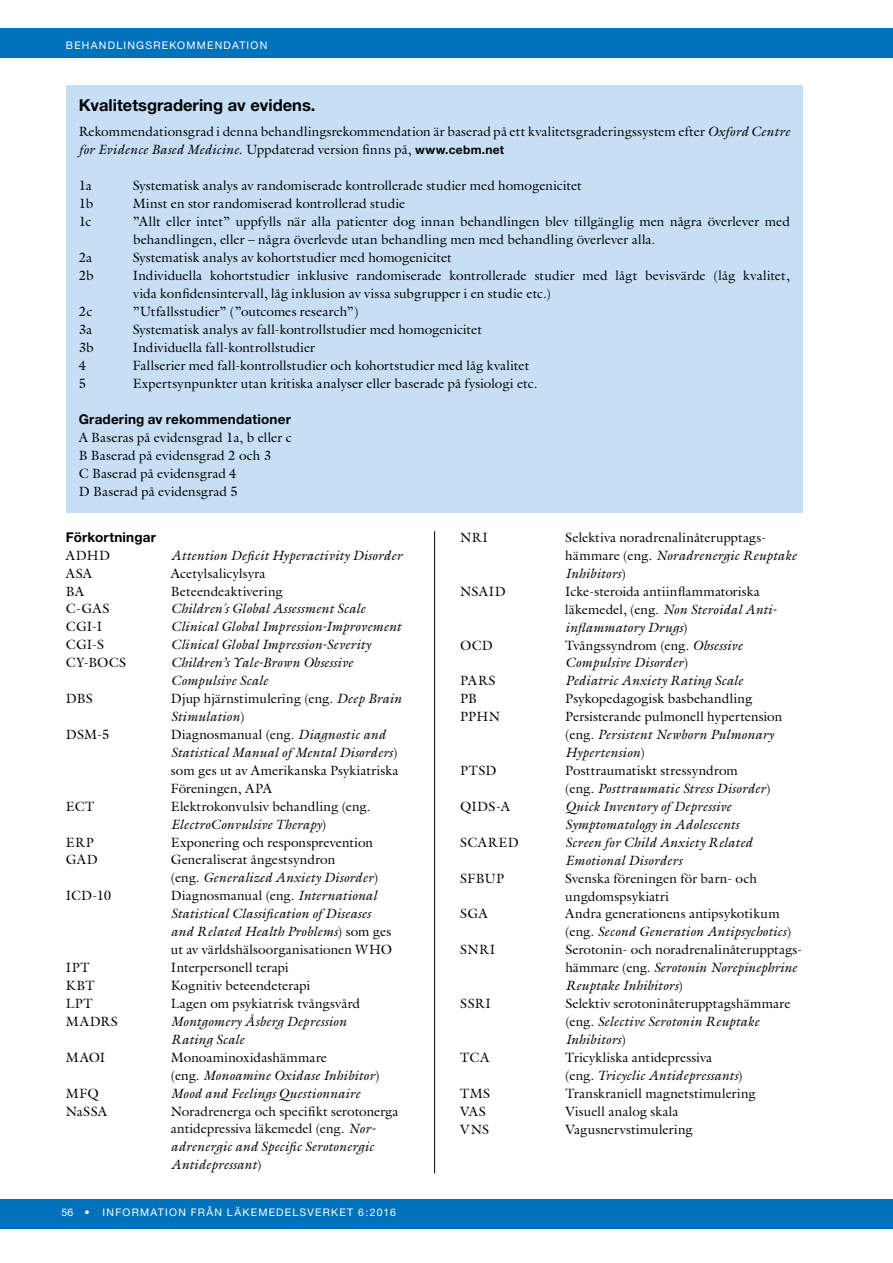
<style>
.page{position:relative;width:893px;height:1263px;background:#fff}
.page>*{position:absolute;margin:0;border:0;box-sizing:border-box;transform-origin:0 0}
.t1{font:700 16.5px "Helvetica Neue";color:#000}
.t2{font:13.5px/18px "Galliard LT";letter-spacing:.005em;color:#000}
.t3{font:italic 13.5px/18px "Galliard LT";letter-spacing:.01em;color:#000}
.t4{font:700 13.5px "Helvetica Neue";letter-spacing:.015em;color:#000}
.t5{font:10.5px "Helvetica Neue";letter-spacing:.115em;color:#fff}
.s1{font-style:italic}
.s2{font-family:"Helvetica Neue";font-weight:700;font-size:12px}
.s3{font-style:normal}
</style>
<div class="page">
<div style="left:0;top:1199px;width:893px;height:30px;background:#0072bc"></div>
<div style="left:0;top:28px;width:893px;height:30px;background:#0072bc"></div>
<div style="left:66px;top:85px;width:737px;height:428px;background:#c7dff4"></div>
<hr style="left:434px;top:531px;width:1px;height:642px;background:#000">
<p class="t5" style="left:66px;top:39px;width:203px">BEHANDLINGSREKOMMENDATION</p>
<p class="t1" style="left:79px;top:95px;width:238px">Kvalitetsgradering av evidens.</p>
<p class="t2" style="left:79px;top:123px;width:713px">Rekommendationsgrad i denna behandlingsrekommendation är baserad på ett kvalitetsgraderingssystem efter <span class="s1">Oxford Centre for Evidence Based Medicine</span>. Uppdaterad version finns på, <span class="s2">www.cebm.net</span></p>
<p class="t2" style="left:79px;top:177px;width:15px">1a</p>
<p class="t2" style="left:133px;top:177px;width:451px">Systematisk analys av randomiserade kontrollerade studier med homogenicitet</p>
<p class="t2" style="left:79px;top:195px;width:16px">1b</p>
<p class="t2" style="left:133px;top:195px;width:274px">Minst en stor randomiserad kontrollerad studie</p>
<p class="t2" style="left:79px;top:213px;width:14px">1c</p>
<p class="t2" style="left:133px;top:213px;width:659px">”Allt eller intet” uppfylls när alla patienter dog innan behandlingen blev tillgänglig men några överlever med behandlingen, eller – några överlevde utan behandling men med behandling överlever alla.</p>
<p class="t2" style="left:79px;top:249px;width:15px">2a</p>
<p class="t2" style="left:133px;top:249px;width:321px">Systematisk analys av kohortstudier med homogenicitet</p>
<p class="t2" style="left:79px;top:267px;width:16px">2b</p>
<p class="t2" style="left:133px;top:267px;width:659px">Individuella kohortstudier inklusive randomiserade kontrollerade studier med lågt bevisvärde (låg kvalitet, vida konfidensintervall, låg inklusion av vissa subgrupper i en studie etc.)</p>
<p class="t2" style="left:79px;top:303px;width:15px">2c</p>
<p class="t2" style="left:133px;top:303px;width:228px">”Utfallsstudier” (”outcomes research”)</p>
<p class="t2" style="left:79px;top:321px;width:15px">3a</p>
<p class="t2" style="left:133px;top:321px;width:351px">Systematisk analys av fall-kontrollstudier med homogenicitet</p>
<p class="t2" style="left:79px;top:339px;width:16px">3b</p>
<p class="t2" style="left:133px;top:339px;width:184px">Individuella fall-kontrollstudier</p>
<p class="t2" style="left:79px;top:357px;width:9px">4</p>
<p class="t2" style="left:133px;top:357px;width:398px">Fallserier med fall-kontrollstudier och kohortstudier med låg kvalitet</p>
<p class="t2" style="left:79px;top:375px;width:9px">5</p>
<p class="t2" style="left:133px;top:375px;width:406px">Expertsynpunkter utan kritiska analyser eller baserade på fysiologi etc.</p>
<p class="t4" style="left:79px;top:411px;width:214px">Gradering av rekommendationer</p>
<p class="t2" style="left:79px;top:429px;width:215px">A Baseras på evidensgrad 1a, b eller c<br>B Baserad på evidensgrad 2 och 3<br>C Baserad på evidensgrad 4<br>D Baserad på evidensgrad 5</p>
<p class="t4" style="left:66px;top:529px;width:92px">Förkortningar</p>
<p class="t2" style="left:66px;top:546px;width:46px">ADHD</p>
<p class="t3" style="left:171px;top:546px;width:233px">Attention Deficit Hyperactivity Disorder</p>
<p class="t2" style="left:66px;top:564px;width:28px">ASA</p>
<p class="t2" style="left:171px;top:564px;width:96px">Acetylsalicylsyra</p>
<p class="t2" style="left:66px;top:582px;width:20px">BA</p>
<p class="t2" style="left:171px;top:582px;width:113px">Beteendeaktivering</p>
<p class="t2" style="left:66px;top:600px;width:45px">C-GAS</p>
<p class="t3" style="left:171px;top:600px;width:196px">Children´s Global Assessment Scale</p>
<p class="t2" style="left:66px;top:618px;width:38px">CGI-I</p>
<p class="t3" style="left:171px;top:618px;width:232px">Clinical Global Impression-Improvement</p>
<p class="t2" style="left:66px;top:635px;width:40px">CGI-S</p>
<p class="t3" style="left:171px;top:636px;width:201px">Clinical Global Impression-Severity</p>
<p class="t2" style="left:66px;top:653px;width:62px">CY-BOCS</p>
<p class="t3" style="left:171px;top:653px;width:184px">Children’s Yale-Brown Obsessive<br>Compulsive Scale</p>
<p class="t2" style="left:66px;top:689px;width:29px">DBS</p>
<p class="t2" style="left:171px;top:689px;width:232px">Djup hjärnstimulering (eng. <span class="s1">Deep Brain<br>Stimulation</span>)</p>
<p class="t2" style="left:66px;top:725px;width:45px">DSM-5</p>
<p class="t2" style="left:171px;top:725px;width:229px">Diagnosmanual (eng. <span class="s1">Diagnostic and Statistical Manual of Mental Disorders</span>) som ges ut av Amerikanska Psykiatriska Föreningen, APA</p>
<p class="t2" style="left:66px;top:797px;width:30px">ECT</p>
<p class="t2" style="left:171px;top:797px;width:201px">Elektrokonvulsiv behandling (eng.<br><span class="s1">ElectroConvulsive Therapy</span>)</p>
<p class="t2" style="left:66px;top:833px;width:29px">ERP</p>
<p class="t2" style="left:171px;top:833px;width:204px">Exponering och responsprevention</p>
<p class="t2" style="left:66px;top:851px;width:34px">GAD</p>
<p class="t2" style="left:171px;top:851px;width:209px">Generaliserat ångestsyndron<br>(eng. <span class="s1">Generalized Anxiety Disorder</span>)</p>
<p class="t2" style="left:66px;top:886px;width:47px">ICD-10</p>
<p class="t3" style="left:171px;top:887px;width:223px"><span class="s3">Diagnosmanual (eng.</span> International Statistical Classification of Diseases and Related Health Problems<span class="s3">) som ges ut av världshälsoorganisationen WHO</span></p>
<p class="t2" style="left:66px;top:958px;width:25px">IPT</p>
<p class="t2" style="left:171px;top:958px;width:119px">Interpersonell terapi</p>
<p class="t2" style="left:66px;top:976px;width:30px">KBT</p>
<p class="t2" style="left:171px;top:976px;width:141px">Kognitiv beteendeterapi</p>
<p class="t2" style="left:66px;top:994px;width:28px">LPT</p>
<p class="t2" style="left:171px;top:994px;width:191px">Lagen om psykiatrisk tvångsvård</p>
<p class="t2" style="left:66px;top:1012px;width:54px">MADRS</p>
<p class="t3" style="left:171px;top:1012px;width:177px">Montgomery Åsberg Depression<br>Rating Scale</p>
<p class="t2" style="left:66px;top:1048px;width:41px">MAOI</p>
<p class="t2" style="left:171px;top:1048px;width:210px">Monoaminoxidashämmare<br>(eng. <span class="s1">Monoamine Oxidase Inhibitor</span>)</p>
<p class="t2" style="left:66px;top:1084px;width:34px">MFQ</p>
<p class="t3" style="left:171px;top:1084px;width:191px">Mood and Feelings Questionnaire</p>
<p class="t2" style="left:66px;top:1102px;width:43px">NaSSA</p>
<p class="t2" style="left:171px;top:1102px;width:229px">Noradrenerga och specifikt serotonerga antidepressiva läkemedel (eng. <span class="s1">Nor&shy;adrenergic and Specific Serotonergic Antidepressant</span>)</p>
<p class="t2" style="left:460px;top:528px;width:29px">NRI</p>
<p class="t2" style="left:565px;top:528px;width:233px">Selektiva noradrenalinåterupptags&shy;hämmare (eng. <span class="s1">Noradrenergic Reuptake<br>Inhibitors</span>)</p>
<p class="t2" style="left:460px;top:582px;width:47px">NSAID</p>
<p class="t2" style="left:565px;top:582px;width:213px">Icke-steroida antiinflammatoriska läkemedel, (eng. <span class="s1">Non Steroidal Anti&shy;inflammatory Drugs</span>)</p>
<p class="t2" style="left:460px;top:636px;width:34px">OCD</p>
<p class="t3" style="left:565px;top:636px;width:179px"><span class="s3">Tvångssyndrom (eng.</span> Obsessive<br>Compulsive Disorder<span class="s3">)</span></p>
<p class="t2" style="left:460px;top:672px;width:37px">PARS</p>
<p class="t3" style="left:565px;top:672px;width:179px">Pediatric Anxiety Rating Scale</p>
<p class="t2" style="left:460px;top:689px;width:18px">PB</p>
<p class="t2" style="left:565px;top:689px;width:189px">Psykopedagogisk basbehandling</p>
<p class="t2" style="left:460px;top:707px;width:41px">PPHN</p>
<p class="t2" style="left:565px;top:707px;width:219px">Persisterande pulmonell hypertension (eng. <span class="s1">Persistent Newborn Pulmonary<br>Hypertension</span>)</p>
<p class="t2" style="left:460px;top:761px;width:38px">PTSD</p>
<p class="t2" style="left:565px;top:761px;width:207px">Posttraumatiskt stressyndrom<br>(eng. <span class="s1">Posttraumatic Stress Disorder</span>)</p>
<p class="t2" style="left:460px;top:797px;width:51px">QIDS-A</p>
<p class="t3" style="left:565px;top:797px;width:175px">Quick Inventory of Depressive<br>Symptomatology in Adolescents</p>
<p class="t2" style="left:460px;top:833px;width:60px">SCARED</p>
<p class="t3" style="left:565px;top:833px;width:189px">Screen for Child Anxiety Related<br>Emotional Disorders</p>
<p class="t2" style="left:460px;top:869px;width:45px">SFBUP</p>
<p class="t2" style="left:565px;top:869px;width:193px">Svenska föreningen för barn- och ungdomspsykiatri</p>
<p class="t2" style="left:460px;top:905px;width:29px">SGA</p>
<p class="t2" style="left:565px;top:905px;width:227px">Andra generationens antipsykotikum (eng. <span class="s1">Second Generation Antipsychotics</span>)</p>
<p class="t2" style="left:460px;top:940px;width:36px">SNRI</p>
<p class="t2" style="left:565px;top:940px;width:238px">Serotonin- och noradrenalinåterupptags&shy;hämmare (eng. <span class="s1">Serotonin Norepinephrine<br>Reuptake Inhibitors</span>)</p>
<p class="t2" style="left:460px;top:994px;width:32px">SSRI</p>
<p class="t2" style="left:565px;top:994px;width:227px">Selektiv serotoninåterupptagshämmare (eng. <span class="s1">Selective Serotonin Reuptake<br>Inhibitors</span>)</p>
<p class="t2" style="left:460px;top:1048px;width:30px">TCA</p>
<p class="t2" style="left:565px;top:1048px;width:179px">Tricykliska antidepressiva (eng. <span class="s1">Tricyclic Antidepressants</span>)</p>
<p class="t2" style="left:460px;top:1084px;width:31px">TMS</p>
<p class="t2" style="left:565px;top:1084px;width:192px">Transkraniell magnetstimulering</p>
<p class="t2" style="left:460px;top:1102px;width:27px">VAS</p>
<p class="t2" style="left:565px;top:1102px;width:115px">Visuell analog skala</p>
<p class="t2" style="left:460px;top:1120px;width:30px">VNS</p>
<p class="t2" style="left:565px;top:1120px;width:129px">Vagusnervstimulering</p>
<p class="t5" style="left:61px;top:1206px;width:336px">56 • INFORMATION FRÅN LÄKEMEDELSVERKET 6:2016</p>
</div>
